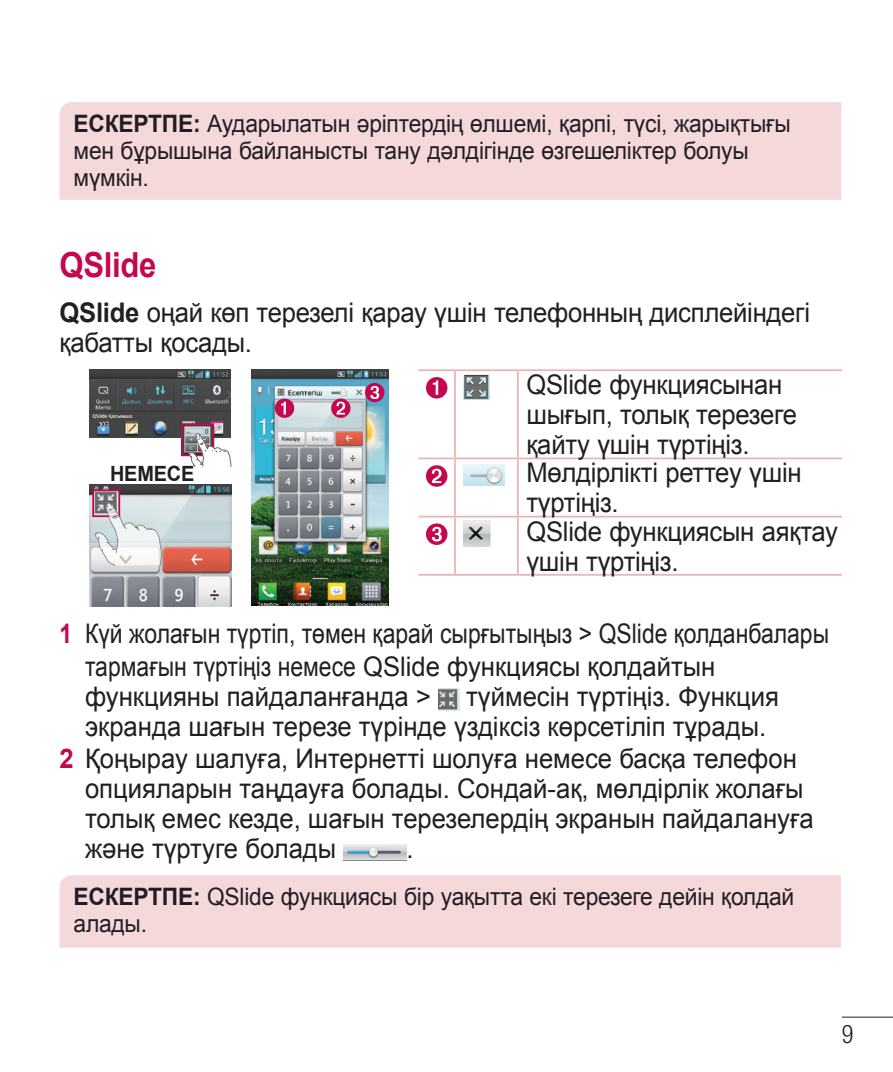
<style>
.page{position:relative;width:893px;height:1072px;background:#fff}
.page>*{position:absolute;margin:0;border:0;box-sizing:border-box;transform-origin:0 0}
.M_head_02{font:700 34.5px "Arial";letter-spacing:-.01em;color:#c50750;scale:.9 1}
.main_Num{font:27px/29.4px "Arial";color:#231f20;scale:.95 1}
.main_Num-2{font:27px/31.2px "Arial";color:#231f20;scale:.85 1}
.main{font:27px/30px "Arial";letter-spacing:-.01em;color:#231f20;scale:.95 1}
.t1{font:300 condensed 25.5px "Helvetica Neue LT Pro";color:#231f20;scale:.95 1}
.t2{font:24px/27px "Arial";letter-spacing:-.01em;color:#231f20;scale:.95 1}
.t3{font:700 21px "Arial";letter-spacing:-.01em;color:#231f20;scale:.95 1}
.s1{font-weight:700}
.s2{font-weight:700;color:#c50750}
</style>
<div class="page">
<hr style="left:842px;top:1016px;width:51px;height:1px;background:#231f20">
<div style="left:60px;top:102px;width:781px;height:98px;background:#f5d8da"></div>
<img style="left:251px;top:369px;width:138px;height:237px">
<svg style="left:275px;top:398px;width:19px;height:20px"></svg>
<svg style="left:331px;top:398px;width:19px;height:20px"></svg>
<svg style="left:365px;top:383px;width:19px;height:19px"></svg>
<img style="left:89px;top:369px;width:142px;height:69px">
<img style="left:184px;top:426px;width:27px;height:27px">
<div style="left:181px;top:423px;width:33px;height:33px;border:2px solid #c50750"></div>
<svg style="left:188px;top:432px;width:44px;height:35px"></svg>
<img style="left:90px;top:484px;width:142px;height:122px">
<img style="left:95px;top:492px;width:22px;height:9px">
<div style="left:92px;top:489px;width:28px;height:28px;border:2px solid #c50750"></div>
<svg style="left:94px;top:501px;width:68px;height:65px"></svg>
<hr style="left:454px;top:369px;width:65px;height:2px;background:#ebb5b7">
<hr style="left:454px;top:371px;width:2px;height:86px;background:#ebb5b7">
<hr style="left:517px;top:371px;width:2px;height:86px;background:#ebb5b7">
<hr style="left:454px;top:457px;width:65px;height:2px;background:#ebb5b7">
<hr style="left:454px;top:459px;width:2px;height:56px;background:#ebb5b7">
<hr style="left:517px;top:459px;width:2px;height:56px;background:#ebb5b7">
<hr style="left:454px;top:515px;width:65px;height:2px;background:#ebb5b7">
<hr style="left:454px;top:517px;width:2px;height:57px;background:#ebb5b7">
<hr style="left:517px;top:517px;width:2px;height:57px;background:#ebb5b7">
<hr style="left:454px;top:574px;width:65px;height:1px;background:#ebb5b7">
<hr style="left:418px;top:369px;width:36px;height:2px;background:#ebb5b7">
<hr style="left:418px;top:457px;width:36px;height:2px;background:#ebb5b7">
<hr style="left:519px;top:369px;width:323px;height:2px;background:#ebb5b7">
<hr style="left:519px;top:457px;width:323px;height:2px;background:#ebb5b7">
<hr style="left:418px;top:515px;width:36px;height:2px;background:#ebb5b7">
<hr style="left:418px;top:574px;width:36px;height:1px;background:#ebb5b7">
<hr style="left:519px;top:515px;width:323px;height:2px;background:#ebb5b7">
<hr style="left:519px;top:574px;width:323px;height:1px;background:#ebb5b7">
<svg style="left:426px;top:377px;width:21px;height:21px"></svg>
<img style="left:464px;top:374px;width:25px;height:26px">
<svg style="left:426px;top:465px;width:21px;height:22px"></svg>
<img style="left:463px;top:464px;width:42px;height:21px">
<svg style="left:426px;top:523px;width:21px;height:22px"></svg>
<img style="left:464px;top:521px;width:26px;height:25px">
<img style="left:438px;top:688px;width:21px;height:22px">
<img style="left:343px;top:844px;width:64px;height:16px">
<div style="left:60px;top:875px;width:781px;height:72px;background:#f5d8da"></div>
<p class="t2" style="left:74px;top:110px;width:756px"><span class="s1">ЕСКЕРТПЕ:</span> Аударылатын әріптердің өлшемі, қарпі, түсі, жарықтығы мен бұрышына байланысты тану дәлдігінде өзгешеліктер болуы мүмкін.</p>
<p class="M_head_02" style="left:60px;top:242px;width:109px">QSlide</p>
<p class="main" style="left:60px;top:298px;width:792px"><span class="s1">QSlide</span> оңай көп терезелі қарау үшін телефонның дисплейіндегі қабатты қосады.</p>
<p class="t3" style="left:110px;top:459px;width:90px">НЕМЕСЕ</p>
<p class="main_Num" style="left:526px;top:370px;width:330px">QSlide функциясынан шығып, толық терезеге қайту үшін түртіңіз.<br>Мөлдірлікті реттеу үшін түртіңіз.<br>QSlide функциясын аяқтау үшін түртіңіз.</p>
<p class="main_Num-2" style="left:85px;top:618px;width:877px;text-indent:-26px"><span class="s2">1</span> Күй жолағын түртіп, төмен қарай сырғытыңыз &gt; QSlide қолданбалары тармағын түртіңіз немесе QSlide функциясы қолдайтын функцияны пайдаланғанда &gt;</p>
<p class="main_Num" style="left:85px;top:681px;width:732px;text-indent:381px">түймесін түртіңіз. Функция экранда шағын терезе түрінде үздіксіз көрсетіліп тұрады.</p>
<p class="main_Num" style="left:85px;top:744px;width:768px;text-indent:-26px"><span class="s2">2</span> Қоңырау шалуға, Интернетті шолуға немесе басқа телефон опцияларын таңдауға болады. Сондай-ақ, мөлдірлік жолағы толық емес кезде, шағын терезелердің экранын пайдалануға және түртуге болады</p>
<p class="main_Num" style="left:407px;top:834px;width:9px">.</p>
<p class="t2" style="left:74px;top:883px;width:760px"><span class="s1">ЕСКЕРТПЕ:</span> QSlide функциясы бір уақытта екі терезеге дейін қолдай алады.</p>
<p class="t1" style="left:842px;top:1019px;width:14px">9</p>
</div>
